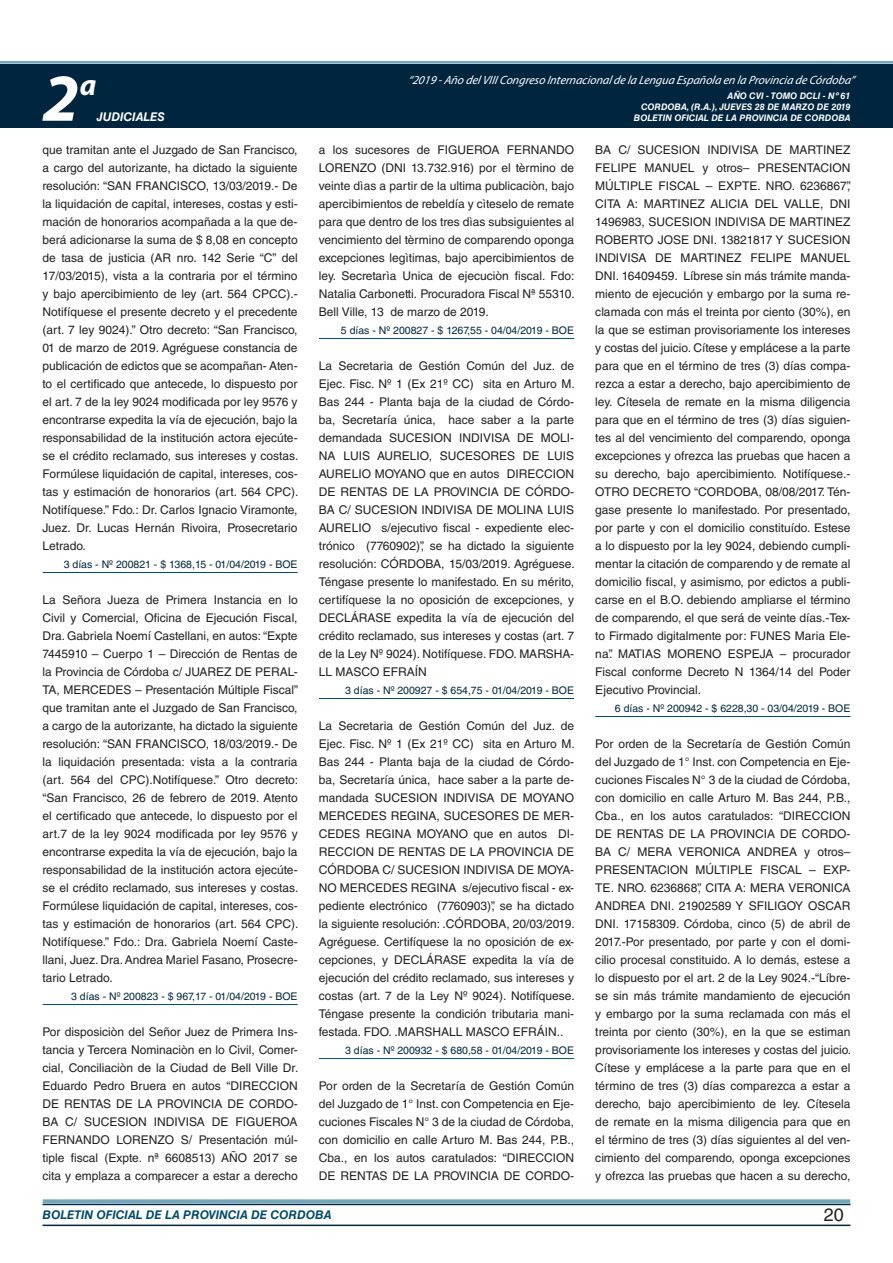
<style>
.page{position:relative;width:893px;height:1263px;background:#fff}
.page>*{position:absolute;margin:0;border:0;box-sizing:border-box;transform-origin:0 0}
.t1{font:italic 700 67.5px "Myriad Pro";color:#fff}
.t2{font:italic 700 30px "Myriad Pro";color:#fff}
.t3{font:18px "Helvetica LT Std";color:#231f20}
.t4{font:12px/18px "Helvetica LT Std";color:#231f20;text-align:justify}
.t5{font:italic 12px "Myriad Pro";color:#fff}
.t6{font:italic 700 12px "Helvetica LT Std";color:#004b6c}
.t7{font:italic 700 12px "Helvetica LT Std";color:#fff}
.t8{font:10.5px "Helvetica LT Std";color:#00263f}
.t9{font:italic 700 9px/10.8px "Helvetica LT Std";color:#fff;text-align:right}
</style>
<div class="page">
<div style="left:0;top:61px;width:893px;height:6px;background:#fff;opacity:.75"></div>
<div style="left:0;top:64px;width:893px;height:64px;background:#00263f"></div>
<hr style="left:43px;top:1224px;width:807px;height:2px;background:#00263f">
<div style="left:42px;top:1198px;width:809px;height:8px;background:#fff;opacity:.75"></div>
<hr style="left:43px;top:572px;width:255px;height:1px;background:#004b6c">
<hr style="left:43px;top:1004px;width:255px;height:1px;background:#004b6c">
<hr style="left:319px;top:338px;width:255px;height:1px;background:#004b6c">
<hr style="left:319px;top:698px;width:255px;height:1px;background:#004b6c">
<hr style="left:319px;top:1058px;width:255px;height:1px;background:#004b6c">
<hr style="left:595px;top:716px;width:255px;height:1px;background:#004b6c">
<h2 class="t2" style="left:80px;top:66px;width:18px">a</h2>
<p class="t5" style="left:408px;top:72px;width:448px">“2019 -Año delVIIICongreso Internacionalde la Lengua Esp añola en la Provincia de Córdoba”</p>
<h1 class="t1" style="left:43px;top:54px;width:38px">2</h1>
<p class="t9" style="left:641px;top:91px;width:211px">AÑO CVI - TOMO DCLI - Nº 61<br>CORDOBA, (R.A.), JUEVES 28 DE MARZO DE 2019</p>
<p class="t7" style="left:97px;top:110px;width:70px">JUDICIALES</p>
<p class="t9" style="left:634px;top:112px;width:218px">BOLETIN OFICIAL DE LA PROVINCIA DE CORDOBA</p>
<p class="t4" style="left:43px;top:141px;width:257px">que tramitan ante el Juzgado de San Francisco, a cargo del autorizante, ha dictado la siguiente resolución: “SAN FRANCISCO, 13/03/2019.- De la liquidación de capital, intereses, costas y esti&shy;mación de honorarios acompañada a la que de&shy;berá adicionarse la suma de $ 8,08 en concepto de tasa de justicia (AR nro. 142 Serie “C” del 17/03/2015), vista a la contraria por el término y bajo apercibimiento de ley (art. 564 CPCC).- Notifíquese el presente decreto y el precedente (art. 7 ley 9024).” Otro decreto: “San Francisco, 01 de marzo de 2019. Agréguese constancia de publicación de edictos que se acompañan- Aten&shy;to el certificado que antecede, lo dispuesto por el art. 7 de la ley 9024 modificada por ley 9576 y encontrarse expedita la vía de ejecución, bajo la responsabilidad de la institución actora ejecúte&shy;se el crédito reclamado, sus intereses y costas.<br>Formúlese liquidación de capital, intereses, cos&shy;tas y estimación de honorarios (art. 564 CPC).<br>Notifíquese.” Fdo.: Dr. Carlos Ignacio Viramonte, Juez. Dr. Lucas Hernán Rivoira, Prosecretario Letrado.</p>
<p class="t8" style="left:64px;top:558px;width:235px">3 días - Nº 200821 - $ 1368,15 - 01/04/2019 - BOE</p>
<p class="t4" style="left:43px;top:591px;width:257px">La Señora Jueza de Primera Instancia en lo Civil y Comercial, Oficina de Ejecución Fiscal, Dra. Gabriela Noemí Castellani, en autos: “Expte 7445910 – Cuerpo 1 – Dirección de Rentas de la Provincia de Córdoba c/ JUAREZ DE PERAL-TA, MERCEDES – Presentación Múltiple Fiscal” que tramitan ante el Juzgado de San Francisco, a cargo de la autorizante, ha dictado la siguiente resolución: “SAN FRANCISCO, 18/03/2019.- De la liquidación presentada: vista a la contraria (art. 564 del CPC).Notifíquese.” Otro decreto: “San Francisco, 26 de febrero de 2019. Atento el certificado que antecede, lo dispuesto por el art.7 de la ley 9024 modificada por ley 9576 y encontrarse expedita la vía de ejecución, bajo la responsabilidad de la institución actora ejecúte&shy;se el crédito reclamado, sus intereses y costas.<br>Formúlese liquidación de capital, intereses, cos&shy;tas y estimación de honorarios (art. 564 CPC).<br>Notifíquese.” Fdo.: Dra. Gabriela Noemí Caste&shy;llani, Juez. Dra. Andrea Mariel Fasano, Prosecre&shy;tario Letrado.</p>
<p class="t8" style="left:71px;top:990px;width:228px">3 días - Nº 200823 - $ 967,17 - 01/04/2019 - BOE</p>
<p class="t4" style="left:43px;top:1023px;width:257px">Por disposiciòn del Señor Juez de Primera Ins&shy;tancia y Tercera Nominaciòn en lo Civil, Comer&shy;cial, Conciliaciòn de la Ciudad de Bell Ville Dr.<br>Eduardo Pedro Bruera en autos “DIRECCION DE RENTAS DE LA PROVINCIA DE CORDO-BA C/ SUCESION INDIVISA DE FIGUEROA FERNANDO LORENZO S/ Presentación múl&shy;tiple fiscal (Expte. nª 6608513) AÑO 2017 se cita y emplaza a comparecer a estar a derecho</p>
<p class="t4" style="left:319px;top:141px;width:257px">a los sucesores de FIGUEROA FERNANDO LORENZO (DNI 13.732.916) por el tèrmino de veinte dìas a partir de la ultima publicaciòn, bajo apercibimientos de rebeldía y cìteselo de remate para que dentro de los tres dìas subsiguientes al vencimiento del tèrmino de comparendo oponga excepciones legìtimas, bajo apercibimientos de ley. Secretarìa Unica de ejecuciòn fiscal. Fdo:<br>Natalia Carbonetti. Procuradora Fiscal Nª 55310.<br>Bell Ville, 13 de marzo de 2019.</p>
<p class="t8" style="left:341px;top:324px;width:235px">5 días - Nº 200827 - $ 1267,55 - 04/04/2019 - BOE</p>
<p class="t4" style="left:319px;top:357px;width:257px">La Secretaria de Gestión Común del Juz. de Ejec. Fisc. Nº 1 (Ex 21º CC) sita en Arturo M.<br>Bas 244 - Planta baja de la ciudad de Córdo&shy;ba, Secretaría única, hace saber a la parte demandada SUCESION INDIVISA DE MOLI-NA LUIS AURELIO, SUCESORES DE LUIS AURELIO MOYANO que en autos DIRECCION DE RENTAS DE LA PROVINCIA DE CÓRDO-BA C/ SUCESION INDIVISA DE MOLINA LUIS AURELIO s/ejecutivo fiscal - expediente elec&shy;trónico (7760902)”, se ha dictado la siguiente resolución: CÓRDOBA, 15/03/2019. Agréguese.<br>Téngase presente lo manifestado. En su mérito, certifíquese la no oposición de excepciones, y DECLÁRASE expedita la vía de ejecución del crédito reclamado, sus intereses y costas (art. 7 de la Ley Nº 9024). Notifíquese. FDO. MARSHA-LL MASCO EFRAÍN</p>
<p class="t8" style="left:345px;top:684px;width:230px">3 días - Nº 200927 - $ 654,75 - 01/04/2019 - BOE</p>
<p class="t4" style="left:319px;top:717px;width:257px">La Secretaria de Gestión Común del Juz. de Ejec. Fisc. Nº 1 (Ex 21º CC) sita en Arturo M.<br>Bas 244 - Planta baja de la ciudad de Córdo&shy;ba, Secretaría única, hace saber a la parte de&shy;mandada SUCESION INDIVISA DE MOYANO MERCEDES REGINA, SUCESORES DE MER-CEDES REGINA MOYANO que en autos DI-RECCION DE RENTAS DE LA PROVINCIA DE CÓRDOBA C/ SUCESION INDIVISA DE MOYA-NO MERCEDES REGINA s/ejecutivo fiscal - ex&shy;pediente electrónico (7760903)”, se ha dictado la siguiente resolución: .CÓRDOBA, 20/03/2019.<br>Agréguese. Certifíquese la no oposición de ex&shy;cepciones, y DECLÁRASE expedita la vía de ejecución del crédito reclamado, sus intereses y costas (art. 7 de la Ley Nº 9024). Notifíquese.<br>Téngase presente la condición tributaria mani&shy;festada. FDO. .MARSHALL MASCO EFRÁIN..</p>
<p class="t8" style="left:345px;top:1044px;width:230px">3 días - Nº 200932 - $ 680,58 - 01/04/2019 - BOE</p>
<p class="t4" style="left:319px;top:1077px;width:257px">Por orden de la Secretaría de Gestión Común del Juzgado de 1° Inst. con Competencia en Eje&shy;cuciones Fiscales N° 3 de la ciudad de Córdoba, con domicilio en calle Arturo M. Bas 244, P.B., Cba., en los autos caratulados: “DIRECCION DE RENTAS DE LA PROVINCIA DE CORDO-</p>
<p class="t4" style="left:595px;top:141px;width:257px">BA C/ SUCESION INDIVISA DE MARTINEZ FELIPE MANUEL y otros– PRESENTACION MÚLTIPLE FISCAL – EXPTE. NRO. 6236867”, CITA A: MARTINEZ ALICIA DEL VALLE, DNI 1496983, SUCESION INDIVISA DE MARTINEZ ROBERTO JOSE DNI. 13821817 Y SUCESION INDIVISA DE MARTINEZ FELIPE MANUEL DNI. 16409459. Líbrese sin más trámite manda&shy;miento de ejecución y embargo por la suma re&shy;clamada con más el treinta por ciento (30%), en la que se estiman provisoriamente los intereses y costas del juicio. Cítese y emplácese a la parte para que en el término de tres (3) días compa&shy;rezca a estar a derecho, bajo apercibimiento de ley. Cítesela de remate en la misma diligencia para que en el término de tres (3) días siguien&shy;tes al del vencimiento del comparendo, oponga excepciones y ofrezca las pruebas que hacen a su derecho, bajo apercibimiento. Notifíquese.- OTRO DECRETO “CORDOBA, 08/08/2017. Tén&shy;gase presente lo manifestado. Por presentado, por parte y con el domicilio constituído. Estese a lo dispuesto por la ley 9024, debiendo cumpli&shy;mentar la citación de comparendo y de remate al domicilio fiscal, y asimismo, por edictos a publi&shy;carse en el B.O. debiendo ampliarse el término de comparendo, el que será de veinte días.-Tex&shy;to Firmado digitalmente por: FUNES Maria Ele&shy;na”. MATIAS MORENO ESPEJA – procurador Fiscal conforme Decreto N 1364/14 del Poder Ejecutivo Provincial.</p>
<p class="t8" style="left:615px;top:702px;width:237px">6 días - Nº 200942 - $ 6228,30 - 03/04/2019 - BOE</p>
<p class="t4" style="left:595px;top:735px;width:257px">Por orden de la Secretaría de Gestión Común del Juzgado de 1° Inst. con Competencia en Eje&shy;cuciones Fiscales N° 3 de la ciudad de Córdoba, con domicilio en calle Arturo M. Bas 244, P.B., Cba., en los autos caratulados: “DIRECCION DE RENTAS DE LA PROVINCIA DE CORDO-BA C/ MERA VERONICA ANDREA y otros– PRESENTACION MÚLTIPLE FISCAL – EXP-TE. NRO. 6236868”, CITA A: MERA VERONICA ANDREA DNI. 21902589 Y SFILIGOY OSCAR DNI. 17158309. Córdoba, cinco (5) de abril de 2017.-Por presentado, por parte y con el domi&shy;cilio procesal constituido. A lo demás, estese a lo dispuesto por el art. 2 de la Ley 9024.-“Líbre&shy;se sin más trámite mandamiento de ejecución y embargo por la suma reclamada con más el treinta por ciento (30%), en la que se estiman provisoriamente los intereses y costas del juicio.<br>Cítese y emplácese a la parte para que en el término de tres (3) días comparezca a estar a derecho, bajo apercibimiento de ley. Cítesela de remate en la misma diligencia para que en el término de tres (3) días siguientes al del ven&shy;cimiento del comparendo, oponga excepciones y ofrezca las pruebas que hacen a su derecho,</p>
<p class="t6" style="left:43px;top:1208px;width:290px">BOLETIN OFICIAL DE LA PROVINCIA DE CORDOBA</p>
<h3 class="t3" style="left:824px;top:1204px;width:22px">20</h3>
</div>
